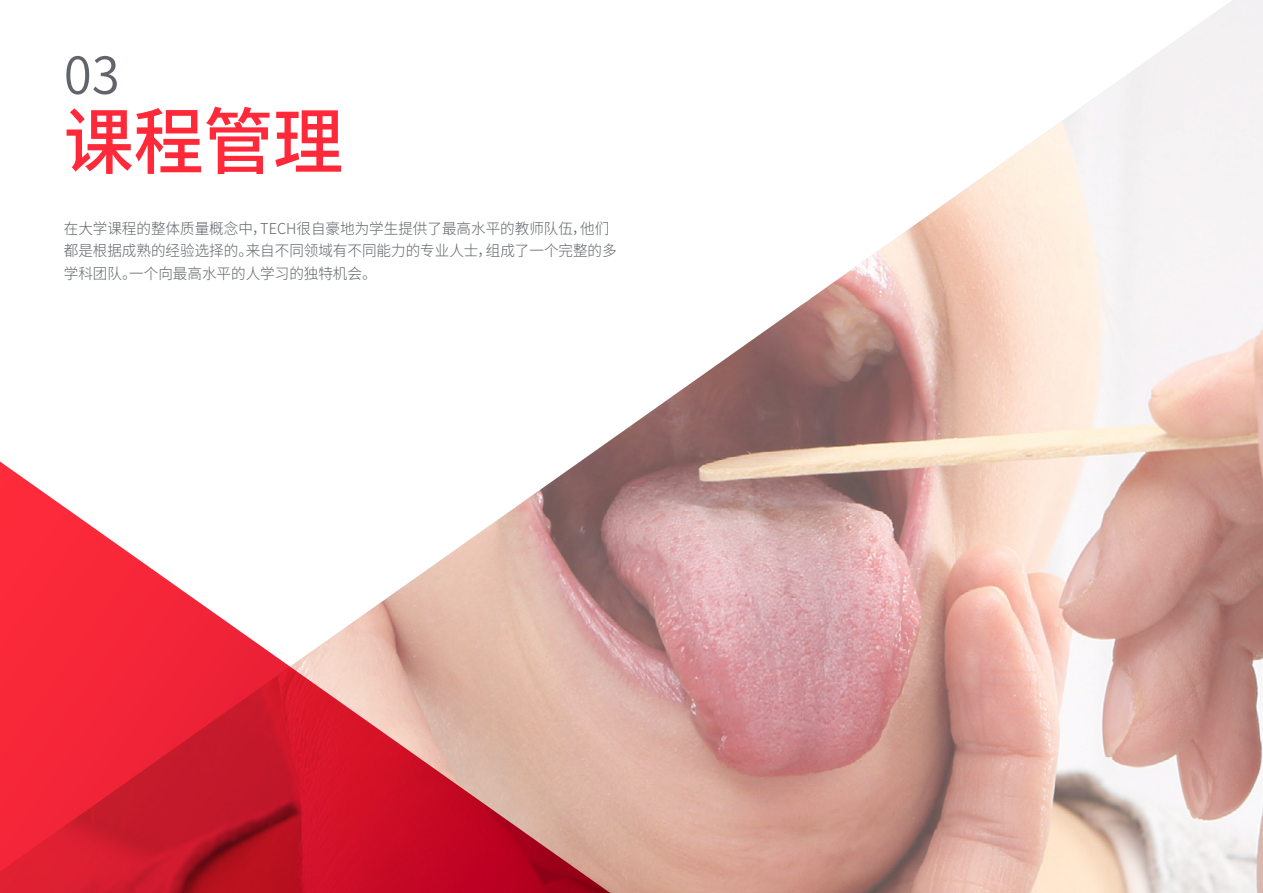
<style>
.page{position:relative;width:1263px;height:893px;background:#fff}
.page>*{position:absolute;margin:0;border:0;box-sizing:border-box;transform-origin:0 0}
.t1{font:500 72px "Source Han Sans CN";color:#ff293a}
.t2{font:52.5px "Source Han Sans CN";color:#61646a}
.t3{font:300 15px/22.5px "Source Han Sans CN";color:#61646a}
</style>
<div class="page">
<img style="left:602px;top:0;width:661px;height:893px">
<svg style="left:0;top:446px;width:640px;height:447px"></svg>
<h2 class="t2" style="left:64px;top:45px;width:57px">03</h2>
<h1 class="t1" style="left:64px;top:101px;width:281px">课程管理</h1>
<p class="t3" style="left:64px;top:217px;width:554px">在大学课程的整体质量概念中，TECH很自豪地为学生提供了最高水平的教师队伍，他们都是根据成熟的经验选择的。来自不同领域有不同能力的专业人士，组成了一个完整的多学科团队。一个向最高水平的人学习的独特机会。</p>
</div>
